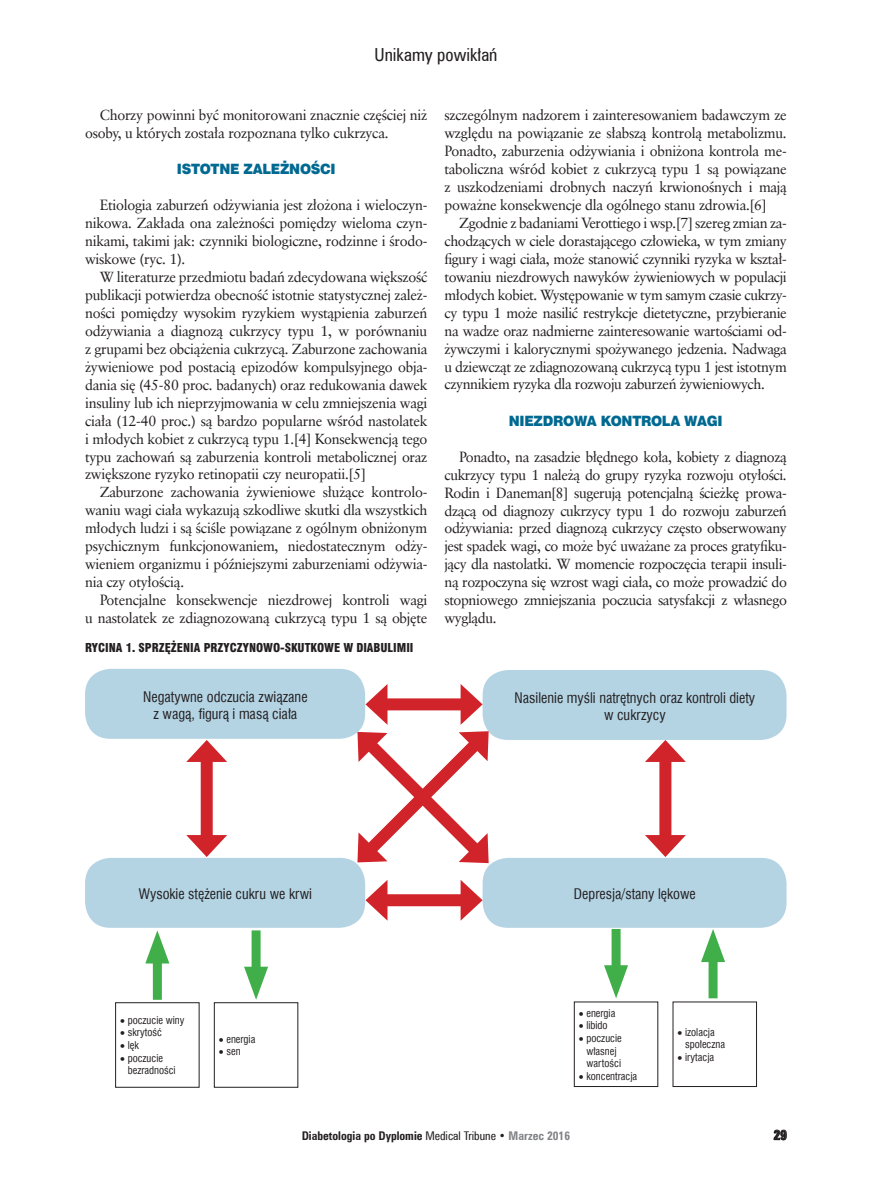
<style>
.page{position:relative;width:872px;height:1191px;background:#fff}
.page>*{position:absolute;margin:0;border:0;box-sizing:border-box;transform-origin:0 0}
.t1{font:18px "Zurich Cn EU";color:#231f20}
.t2{font:14.7px/18px "Class Garmnd EU";letter-spacing:-.02em;color:#231f20;text-align:justify}
.t3{font:14.25px/17.1px "Swis 721 Cn EU";color:#231f20;text-align:center}
.t4{font:14.25px "Swis 721 Blk EU";letter-spacing:-.02em;color:#006991;scale:.95 1}
.t5{font:700 13.5px "Zurich Cn EU";color:#231f20}
.t6{font:12px "Swis 721 Blk Cn EU";color:#231f20}
.t7{font:700 12px "Zurich Cn EU";color:#231f20}
.t8{font:10.5px/12.6px "Swis 721 Cn EU";color:#231f20}
.s1{font-weight:400}
.s2{color:#808285}
</style>
<div class="page">
<svg style="left:773px;top:1129px;width:14px;height:11px"></svg>
<div style="left:85px;top:669px;width:280px;height:70px;background:#b4d4e4;border-radius:26px"></div>
<div style="left:482px;top:858px;width:304px;height:69px;background:#b4d4e4;border-radius:26px"></div>
<div style="left:482px;top:670px;width:304px;height:70px;background:#b4d4e4;border-radius:26px"></div>
<div style="left:85px;top:858px;width:280px;height:69px;background:#b4d4e4;border-radius:26px"></div>
<div style="left:115px;top:1002px;width:84px;height:85px;border:1px solid #231f20"></div>
<div style="left:214px;top:1002px;width:84px;height:85px;border:1px solid #231f20"></div>
<div style="left:708px;top:948px;width:9px;height:50px;background:#40ae49"></div>
<svg style="left:701px;top:929px;width:24px;height:33px"></svg>
<div style="left:153px;top:949px;width:9px;height:50px;background:#40ae49"></div>
<svg style="left:145px;top:930px;width:24px;height:33px"></svg>
<div style="left:611px;top:929px;width:9px;height:50px;background:#40ae49"></div>
<svg style="left:604px;top:965px;width:24px;height:33px"></svg>
<div style="left:251px;top:930px;width:9px;height:50px;background:#40ae49"></div>
<svg style="left:244px;top:966px;width:24px;height:33px"></svg>
<div style="left:201px;top:753px;width:12px;height:90px;background:#d1232a"></div>
<svg style="left:186px;top:740px;width:41px;height:22px"></svg>
<svg style="left:186px;top:835px;width:41px;height:22px"></svg>
<div style="left:659px;top:753px;width:12px;height:90px;background:#d1232a"></div>
<svg style="left:645px;top:740px;width:41px;height:22px"></svg>
<svg style="left:645px;top:835px;width:41px;height:22px"></svg>
<div style="left:379px;top:894px;width:90px;height:12px;background:#d1232a"></div>
<svg style="left:365px;top:880px;width:22px;height:40px"></svg>
<svg style="left:460px;top:880px;width:22px;height:40px"></svg>
<svg style="left:350px;top:684px;width:146px;height:186px"></svg>
<p class="t1" style="left:374px;top:43px;width:124px">Unikamy powikłań</p>
<p class="t2" style="left:85px;top:106px;width:344px;text-indent:15px">Chorzy powinni być monitorowani znacznie częściej niż osoby, u których została rozpoznana tylko cukrzyca.</p>
<p class="t4" style="left:177px;top:160px;width:167px">ISTOTNE ZALEŻNOŚCI</p>
<p class="t2" style="left:85px;top:196px;width:344px;text-indent:15px">Etiologia zaburzeń odżywiania jest złożona i wieloczyn&shy;nikowa. Zakłada ona zależności pomiędzy wieloma czyn&shy;nikami, takimi jak: czynniki biologiczne, rodzinne i środo&shy;wiskowe (ryc. 1).</p>
<p class="t2" style="left:85px;top:268px;width:344px;text-indent:15px">W literaturze przedmiotu badań zdecydowana większość publikacji potwierdza obecność istotnie statystycznej zależ&shy;ności pomiędzy wysokim ryzykiem wystąpienia zaburzeń odżywiania a diagnozą cukrzycy typu 1, w porównaniu z grupami bez obciążenia cukrzycą. Zaburzone zachowania żywieniowe pod postacią epizodów kompulsyjnego obja&shy;dania się (45-80 proc. badanych) oraz redukowania dawek insuliny lub ich nieprzyjmowania w celu zmniejszenia wagi ciała (12-40 proc.) są bardzo popularne wśród nastolatek i młodych kobiet z cukrzycą typu 1.[4] Konsekwencją tego typu zachowań są zaburzenia kontroli metabolicznej oraz zwiększone ryzyko retinopatii czy neuropatii.[5]</p>
<p class="t2" style="left:85px;top:483px;width:344px;text-indent:15px">Zaburzone zachowania żywieniowe służące kontrolo&shy;waniu wagi ciała wykazują szkodliwe skutki dla wszystkich młodych ludzi i są ściśle powiązane z ogólnym obniżonym psychicznym funkcjonowaniem, niedostatecznym odży&shy;wieniem organizmu i późniejszymi zaburzeniami odżywia&shy;nia czy otyłością.</p>
<p class="t2" style="left:85px;top:591px;width:344px;text-align:right">Potencjalne konsekwencje niezdrowej kontroli wagi<br>u nastolatek ze zdiagnozowaną cukrzycą typu 1 są objęte</p>
<p class="t6" style="left:85px;top:640px;width:330px">RYCINA 1. SPRZĘŻENIA PRZYCZYNOWO-SKUTKOWE W DIABULIMII</p>
<p class="t3" style="left:143px;top:688px;width:166px">Negatywne odczucia związane z wagą, figurą i masą ciała</p>
<p class="t2" style="left:444px;top:106px;width:344px">szczególnym nadzorem i zainteresowaniem badawczym ze względu na powiązanie ze słabszą kontrolą metabolizmu.<br>Ponadto, zaburzenia odżywiania i obniżona kontrola me&shy;taboliczna wśród kobiet z cukrzycą typu 1 są powiązane z uszkodzeniami drobnych naczyń krwionośnych i mają poważne konsekwencje dla ogólnego stanu zdrowia.[6]</p>
<p class="t2" style="left:444px;top:214px;width:344px;text-indent:15px">Zgodnie z badaniami Verottiego i wsp.[7] szereg zmian za&shy;chodzących w ciele dorastającego człowieka, w tym zmiany figury i wagi ciała, może stanowić czynniki ryzyka w kształ&shy;towaniu niezdrowych nawyków żywieniowych w populacji młodych kobiet. Występowanie w tym samym czasie cukrzy&shy;cy typu 1 może nasilić restrykcje dietetyczne, przybieranie na wadze oraz nadmierne zainteresowanie wartościami od&shy;żywczymi i kalorycznymi spożywanego jedzenia. Nadwaga u dziewcząt ze zdiagnozowaną cukrzycą typu 1 jest istotnym czynnikiem ryzyka dla rozwoju zaburzeń żywieniowych.</p>
<p class="t4" style="left:509px;top:411px;width:227px">NIEZDROWA KONTROLA WAGI</p>
<p class="t2" style="left:444px;top:447px;width:344px;text-indent:15px">Ponadto, na zasadzie błędnego koła, kobiety z diagnozą cukrzycy typu 1 należą do grupy ryzyka rozwoju otyłości.<br>Rodin i Daneman[8] sugerują potencjalną ścieżkę prowa&shy;dzącą od diagnozy cukrzycy typu 1 do rozwoju zaburzeń odżywiania: przed diagnozą cukrzycy często obserwowany jest spadek wagi, co może być uważane za proces gratyfiku&shy;jący dla nastolatki. W momencie rozpoczęcia terapii insuli&shy;ną rozpoczyna się wzrost wagi ciała, co może prowadzić do stopniowego zmniejszania poczucia satysfakcji z własnego wyglądu.</p>
<p class="t3" style="left:514px;top:689px;width:242px">Nasilenie myśli natrętnych oraz kontroli diety w cukrzycy</p>
<p class="t3" style="left:139px;top:885px;width:175px">Wysokie stężenie cukru we krwi</p>
<p class="t8" style="left:120px;top:1013px;width:66px">• poczucie winy</p>
<p class="t8" style="left:120px;top:1026px;width:43px">• skrytość</p>
<p class="t8" style="left:120px;top:1038px;width:20px">• lęk</p>
<p class="t8" style="left:128px;top:1051px;width:50px;text-indent:-7px">• poczucie bezradności</p>
<p class="t8" style="left:219px;top:1032px;width:38px">• energia</p>
<p class="t8" style="left:219px;top:1045px;width:23px">• sen</p>
<p class="t3" style="left:574px;top:885px;width:123px">Depresja/stany lękowe</p>
<p class="t8" style="left:579px;top:1006px;width:38px">• energia</p>
<p class="t8" style="left:579px;top:1019px;width:30px">• libido</p>
<p class="t8" style="left:586px;top:1031px;width:37px;text-indent:-7px">• poczucie własnej wartości</p>
<p class="t8" style="left:579px;top:1069px;width:60px">• koncentracja</p>
<p class="t8" style="left:685px;top:1025px;width:42px;text-indent:-7px">• izolacja społeczna</p>
<p class="t8" style="left:677px;top:1050px;width:38px">• irytacja</p>
<p class="t7" style="left:302px;top:1128px;width:270px">Diabetologia po Dyplomie <span class="s1">Medical Tribune •</span> <span class="s2">Marzec 2016</span></p>
<p class="t5" style="left:773px;top:1126px;width:15px">29</p>
</div>
